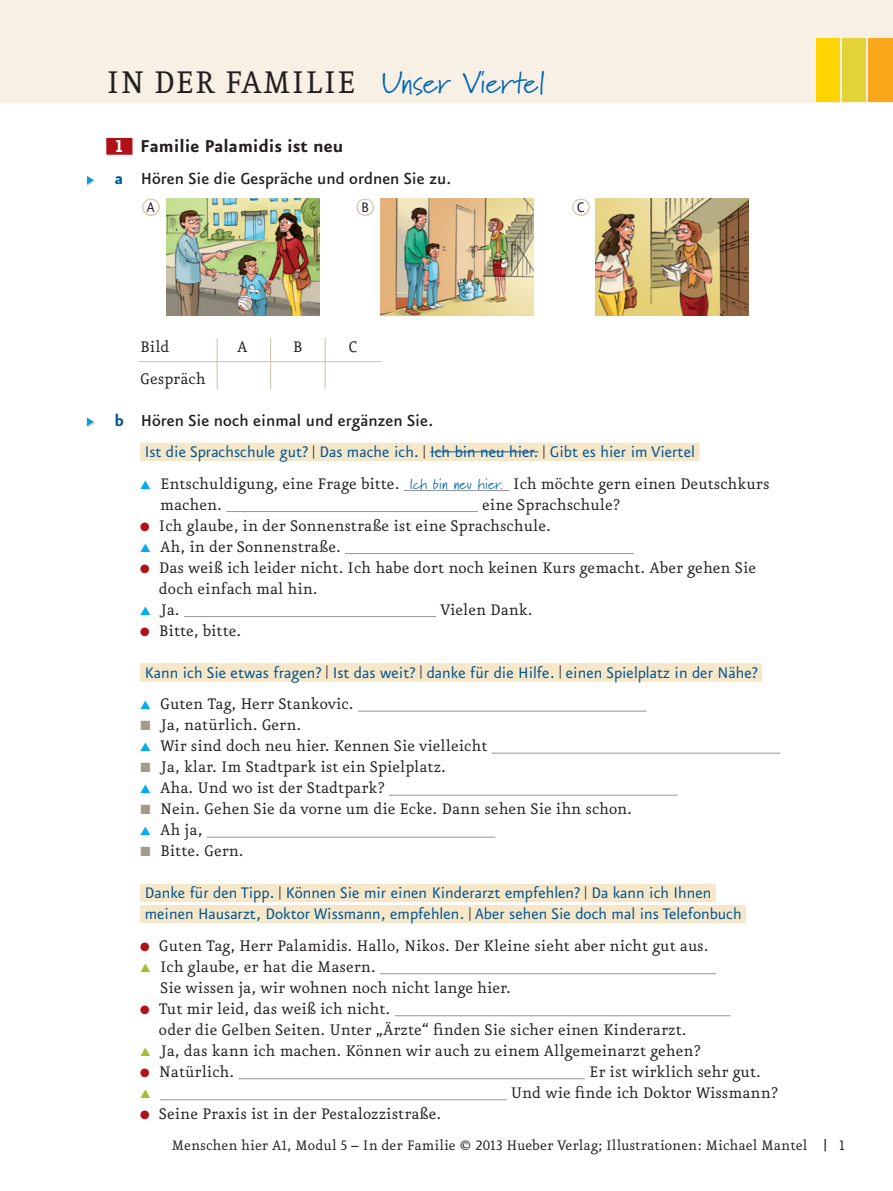
<style>
.page{position:relative;width:893px;height:1191px;background:#fff}
.page>*{position:absolute;margin:0;border:0;box-sizing:border-box;transform-origin:0 0}
.t1{font:37.5px "Eureka Pro";letter-spacing:.01em;color:#231f20}
.t2{font:700 20.55px "Eureka Sans Pro";color:#231f20}
.t3{font:500 19.05px "Eureka Sans Pro";color:#231f20}
.t4{font:18.3px/21px "Eureka Pro";color:#231f20}
.t5{font:18.3px/21px "Eureka Sans Pro";color:#005495}
.t6{font:16.5px "Eureka Pro";color:#231f20}
.t7{font:16.5px "Eureka Sans Pro";color:#231f20}
.t8{font:12.9px "Eureka Pro";color:#231f20;scale:1.28 1}
.s1{font-family:"Marydale";font-size:30.45px;color:#0066b3}
.s2{color:#fff}
.s3{font-weight:700;color:#005495}
.s4{font-size:13.65px;color:#231f20}
.s5{font-family:"Marydale";font-size:15px;color:#0066b3}
.s6{font-family:"Forward Sans";font-size:13.5px;color:#a39b88}
.s7{font-family:"Eureka Sans Pro";font-size:16.5px}
</style>
<div class="page">
<div style="left:0;top:0;width:893px;height:102px;background:#f8f0e4"></div>
<div style="left:869px;top:38px;width:24px;height:64px;background:#faa61a"></div>
<div style="left:816px;top:38px;width:23px;height:64px;background:#ffd400"></div>
<div style="left:843px;top:38px;width:23px;height:64px;background:#e3d339"></div>
<div style="left:106px;top:138px;width:26px;height:17px;background:#b01016"></div>
<div style="left:140px;top:443px;width:172px;height:18px;background:#f6e7c8"></div>
<div style="left:315px;top:443px;width:108px;height:18px;background:#f6e7c8"></div>
<div style="left:426px;top:443px;width:117px;height:18px;background:#f6e7c8"></div>
<div style="left:545px;top:443px;width:154px;height:18px;background:#f6e7c8"></div>
<hr style="left:404px;top:490px;width:105px;height:1px;background:#939598">
<hr style="left:226px;top:511px;width:252px;height:1px;background:#939598">
<hr style="left:345px;top:553px;width:289px;height:1px;background:#939598">
<hr style="left:184px;top:616px;width:252px;height:1px;background:#939598">
<div style="left:140px;top:663px;width:186px;height:18px;background:#f6e7c8"></div>
<div style="left:328px;top:663px;width:92px;height:18px;background:#f6e7c8"></div>
<div style="left:422px;top:663px;width:137px;height:18px;background:#f6e7c8"></div>
<div style="left:561px;top:663px;width:201px;height:18px;background:#f6e7c8"></div>
<hr style="left:358px;top:710px;width:289px;height:1px;background:#939598">
<hr style="left:492px;top:752px;width:288px;height:1px;background:#939598">
<hr style="left:389px;top:794px;width:289px;height:1px;background:#939598">
<hr style="left:207px;top:836px;width:288px;height:1px;background:#939598">
<div style="left:140px;top:884px;width:139px;height:18px;background:#f6e7c8"></div>
<div style="left:281px;top:884px;width:303px;height:18px;background:#f6e7c8"></div>
<div style="left:587px;top:884px;width:129px;height:18px;background:#f6e7c8"></div>
<div style="left:140px;top:905px;width:329px;height:18px;background:#f6e7c8"></div>
<div style="left:471px;top:905px;width:271px;height:18px;background:#f6e7c8"></div>
<hr style="left:380px;top:973px;width:336px;height:1px;background:#939598">
<hr style="left:394px;top:1015px;width:336px;height:1px;background:#939598">
<hr style="left:238px;top:1078px;width:347px;height:1px;background:#939598">
<hr style="left:160px;top:1099px;width:347px;height:1px;background:#939598">
<hr style="left:430px;top:451px;width:108px;height:1px;background:#0066b3">
<svg style="left:87px;top:176px;width:7px;height:9px"></svg>
<svg style="left:87px;top:417px;width:7px;height:10px"></svg>
<img style="left:167px;top:199px;width:153px;height:117px">
<img style="left:381px;top:199px;width:153px;height:117px">
<img style="left:596px;top:199px;width:153px;height:117px">
<svg style="left:151px;top:199px;width:28px;height:17px"></svg>
<svg style="left:365px;top:199px;width:29px;height:17px"></svg>
<svg style="left:581px;top:199px;width:28px;height:17px"></svg>
<hr style="left:138px;top:361px;width:244px;height:1px;background:#cfc4ab">
<hr style="left:217px;top:338px;width:1px;height:51px;background:#cfc4ab">
<hr style="left:270px;top:338px;width:1px;height:51px;background:#cfc4ab">
<hr style="left:325px;top:338px;width:1px;height:51px;background:#cfc4ab">
<h1 class="t1" style="left:106px;top:68px;width:440px">IN DER FAMILIE <span class="s1">Unser Viertel</span></h1>
<p class="t2" style="left:115px;top:133px;width:229px"><span class="s2">1</span> Familie Palamidis ist neu</p>
<p class="t3" style="left:115px;top:172px;width:338px"><span class="s3">a</span> Hören Sie die Gespräche und ordnen Sie zu.</p>
<p class="t7" style="left:147px;top:201px;width:10px">A</p>
<p class="t7" style="left:361px;top:201px;width:10px">B</p>
<p class="t7" style="left:577px;top:201px;width:9px">C</p>
<p class="t4" style="left:140px;top:338px;width:31px">Bild</p>
<p class="t4" style="left:237px;top:338px;width:12px">A</p>
<p class="t4" style="left:293px;top:338px;width:11px">B</p>
<p class="t4" style="left:349px;top:338px;width:10px">C</p>
<p class="t4" style="left:140px;top:369px;width:67px">Gespräch</p>
<p class="t3" style="left:114px;top:413px;width:320px"><span class="s3">b</span> Hören Sie noch einmal und ergänzen Sie.</p>
<p class="t5" style="left:145px;top:443px;width:552px">Ist die Sprachschule gut? <span class="s4">|</span> Das mache ich. <span class="s4">|</span> Ich bin neu hier. <span class="s4">|</span> Gibt es hier im Viertel</p>
<p class="t4" style="left:160px;top:474px;width:611px">Entschuldigung, eine Frage bitte. <span class="s5">Ich bin neu hier.</span> Ich möchte gern einen Deutschkurs machen.</p>
<p class="t4" style="left:159px;top:495px;width:599px;text-indent:323px">eine Sprachschule?<br>Ich glaube, in der Sonnenstraße ist eine Sprachschule.<br>Ah, in der Sonnenstraße.<br>Das weiß ich leider nicht. Ich habe dort noch keinen Kurs gemacht. Aber gehen Sie doch einfach mal hin.<br>Ja.</p>
<p class="t4" style="left:440px;top:600px;width:94px">Vielen Dank.</p>
<p class="t4" style="left:159px;top:621px;width:84px">Bitte, bitte.</p>
<p class="t5" style="left:145px;top:663px;width:614px">Kann ich Sie etwas fragen? <span class="s4">|</span> Ist das weit? <span class="s4">|</span> danke für die Hilfe. <span class="s4">|</span> einen Spielplatz in der Nähe?</p>
<p class="t4" style="left:160px;top:695px;width:195px">Guten Tag, Herr Stankovic.</p>
<p class="t4" style="left:160px;top:716px;width:329px;text-indent:-20px"><span class="s6">■</span> Ja, natürlich. Gern.<br>Wir sind doch neu hier. Kennen Sie vielleicht</p>
<p class="t4" style="left:160px;top:758px;width:287px;text-indent:-20px"><span class="s6">■</span> Ja, klar. Im Stadtpark ist ein Spielplatz.<br>Aha. Und wo ist der Stadtpark?</p>
<p class="t4" style="left:160px;top:800px;width:473px;text-indent:-20px"><span class="s6">■</span> Nein. Gehen Sie da vorne um die Ecke. Dann sehen Sie ihn schon.<br>Ah ja,</p>
<p class="t4" style="left:140px;top:842px;width:105px"><span class="s6">■</span> Bitte. Gern.</p>
<p class="t5" style="left:145px;top:884px;width:598px">Danke für den Tipp. <span class="s4">|</span> Können Sie mir einen Kinderarzt empfehlen? <span class="s4">|</span> Da kann ich Ihnen meinen Hausarzt, Doktor Wissmann, empfehlen. <span class="s4">|</span> Aber sehen Sie doch mal ins Telefonbuch</p>
<p class="t4" style="left:159px;top:936px;width:551px">Guten Tag, Herr Palamidis. Hallo, Nikos. Der Kleine sieht aber nicht gut aus.<br>Ich glaube, er hat die Masern.<br>Sie wissen ja, wir wohnen noch nicht lange hier.<br>Tut mir leid, das weiß ich nicht.<br>oder die Gelben Seiten. Unter „Ärzte“ finden Sie sicher einen Kinderarzt.<br>Ja, das kann ich machen. Können wir auch zu einem Allgemeinarzt gehen?<br>Natürlich.</p>
<p class="t4" style="left:511px;top:1062px;width:269px;text-indent:78px">Er ist wirklich sehr gut.<br>Und wie finde ich Doktor Wissmann?</p>
<p class="t4" style="left:159px;top:1104px;width:284px">Seine Praxis ist in der Pestalozzistraße.</p>
<p class="t6" style="left:171px;top:1139px;width:638px">Menschen hier A1, Modul 5 – In der Familie © 2013 Hueber Verlag; Illustrationen: Michael Mantel</p>
<p class="t8" style="left:823px;top:1139px;width:18px">| <span class="s7">1</span></p>
</div>
